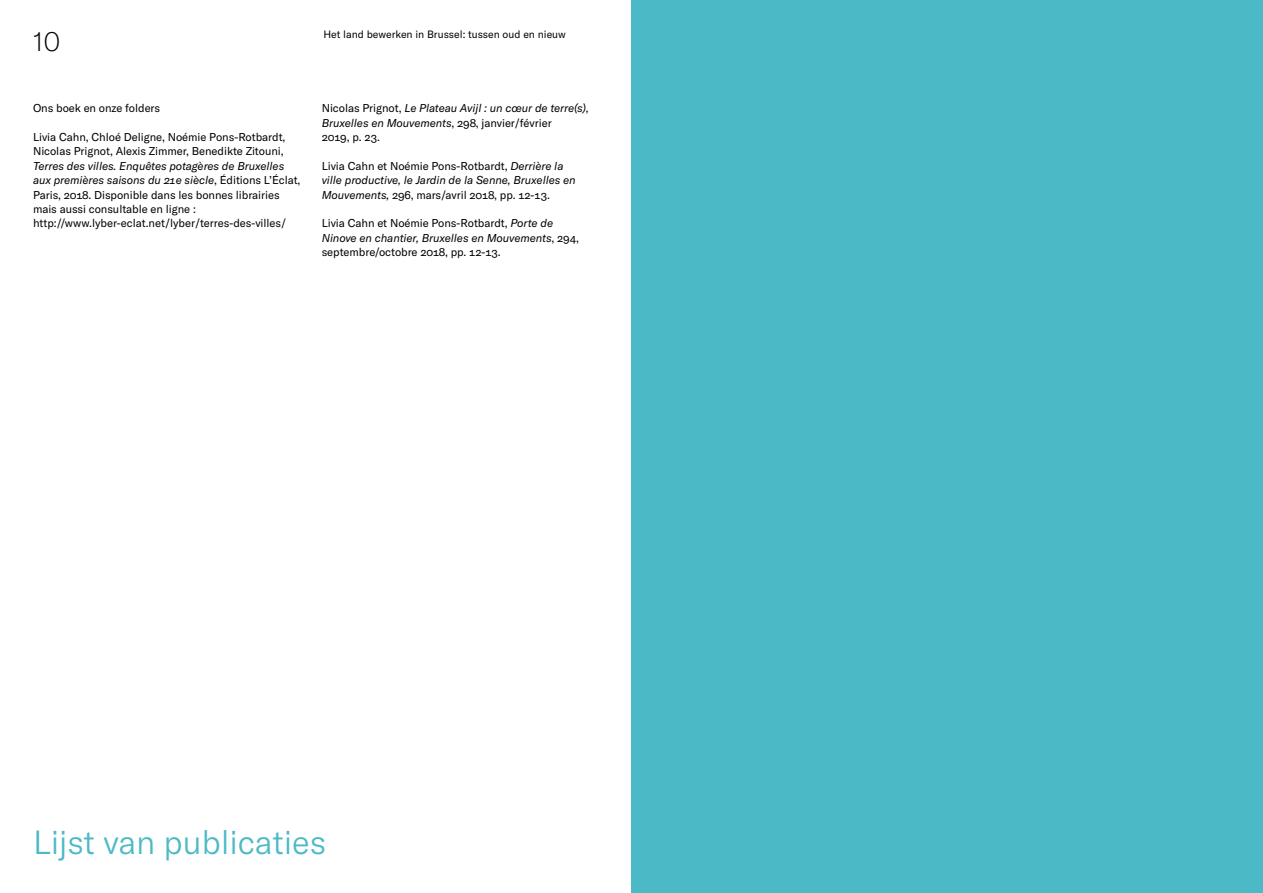
<style>
.page{position:relative;width:1263px;height:893px;background:#fff}
.page>*{position:absolute;margin:0;border:0;box-sizing:border-box;transform-origin:0 0}
.t1{font:300 33px "GT America";letter-spacing:-.005em;color:#4bbac6}
.t2{font:100 27px "GT America";color:#000}
.t3{font:11.25px/14.4px "GT America";letter-spacing:-.005em;color:#000}
.t4{font:italic 11.25px/14.4px "GT America";letter-spacing:-.005em;color:#000}
.t5{font:10.5px "GT America";color:#000}
.s1{font-style:italic}
.s2{font-style:normal}
</style>
<div class="page">
<div style="left:631px;top:0;width:632px;height:893px;background:#4bbac6"></div>
<h2 class="t2" style="left:33px;top:26px;width:29px">10</h2>
<p class="t5" style="left:323px;top:28px;width:244px">Het land bewerken in Brussel: tussen oud en nieuw</p>
<p class="t3" style="left:33px;top:101px;width:129px">Ons boek en onze folders</p>
<p class="t3" style="left:33px;top:130px;width:254px">Livia Cahn, Chloé Deligne, Noémie Pons-Rotbardt,<br>Nicolas Prignot, Alexis Zimmer, Benedikte Zitouni,</p>
<p class="t3" style="left:33px;top:159px;width:269px"><span class="s1">Terres des villes. Enquêtes potagères de Bruxelles aux premières saisons du 21e siècle</span>, Éditions L’Éclat, Paris, 2018. Disponible dans les bonnes librairies mais aussi consultable en ligne : http://www.lyber-eclat.net/lyber/terres-des-villes/</p>
<p class="t4" style="left:322px;top:101px;width:269px"><span class="s2">Nicolas Prignot,</span> Le Plateau Avijl : un cœur de terre(s),<br>Bruxelles en Mouvements<span class="s2">, 298, janvier/février<br>2019, p. 23.</span></p>
<p class="t4" style="left:322px;top:159px;width:256px"><span class="s2">Livia Cahn et Noémie Pons-Rotbardt,</span> Derrière la ville productive, le Jardin de la Senne, Bruxelles en<br>Mouvements, <span class="s2">296, mars/avril 2018, pp. 12-13.</span></p>
<p class="t3" style="left:322px;top:216px;width:259px">Livia Cahn et Noémie Pons-Rotbardt, <span class="s1">Porte de<br>Ninove en chantier, Bruxelles en Mouvements</span>, 294, septembre/octobre 2018, pp. 12-13.</p>
<h1 class="t1" style="left:33px;top:823px;width:295px">Lijst van publicaties</h1>
</div>
